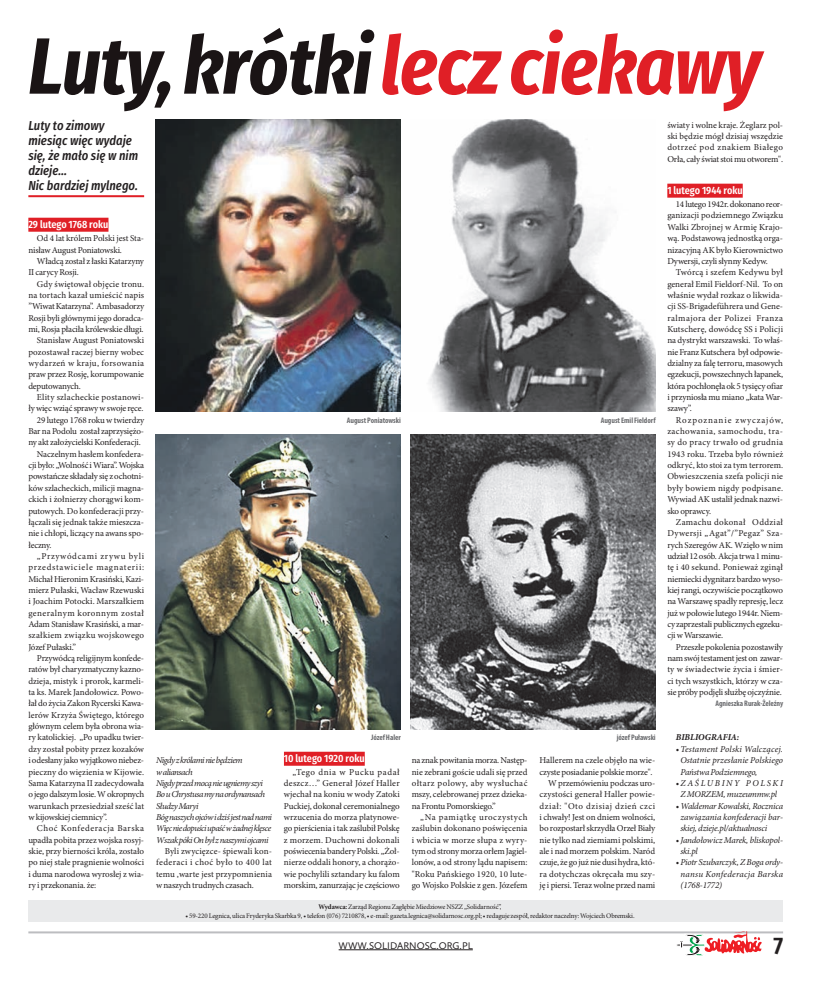
<style>
.page{position:relative;width:820px;height:993px;background:#fff}
.page>*{position:absolute;margin:0;border:0;box-sizing:border-box;transform-origin:0 0}
.Tyt_88{font:italic 700 79.6px "Fira Sans Condensed";letter-spacing:-.01em;color:#1a1415}
.t1{font:600 24px "Fira Sans Condensed";color:#231f20}
.Lid_14{font:italic 500 13px/15px "Fira Sans Condensed";color:#231f20}
.Normal_Srodtytul{font:600 10.5px "Fira Sans Condensed";color:#fff}
.t2{font:10px "Calluna Sans";color:#231f20}
.t3{font:9px/11.3px "Minion Pro";letter-spacing:-.015em;color:#231f20;text-align:justify}
.t4{font:italic 9px/11.3px "Minion Pro";letter-spacing:-.035em;color:#231f20;text-align:justify}
.t5{font:italic 9px/11.3px "Minion Pro";letter-spacing:-.055em;color:#231f20}
.t6{font:9px/11.3px "Minion Pro";letter-spacing:.01em;color:#231f20;text-align:right}
.t7{font:italic 9px/11.3px "Minion Pro";letter-spacing:.065em;color:#231f20;text-align:center}
.t8{font:italic 700 9px "Minion Pro";letter-spacing:-.01em;color:#231f20}
.Normal_Podpis{font:700 condensed 8px "Myriad Pro";letter-spacing:-.005em;color:#6c6d70}
.t9{font:7px "Minion Pro";letter-spacing:-.02em;color:#231f20}
.s1{color:#e01f26}
.s2{font-weight:700}
</style>
<div class="page">
<hr style="left:28px;top:931px;width:754px;height:2px;background:#bcbdc0">
<hr style="left:338px;top:949px;width:134px;height:1px;background:#231f20">
<svg style="left:676px;top:931px;width:85px;height:24px"></svg>
<div style="left:28px;top:899px;width:754px;height:22px;background:#e9eaeb"></div>
<hr style="left:28px;top:195px;width:116px;height:2px;background:#e01f26">
<div style="left:28px;top:218px;width:80px;height:14px;background:#e01f26"></div>
<div style="left:284px;top:751px;width:80px;height:14px;background:#e01f26"></div>
<div style="left:667px;top:183px;width:75px;height:14px;background:#e01f26"></div>
<img style="left:156px;top:119px;width:244px;height:292px">
<img style="left:156px;top:434px;width:244px;height:295px">
<img style="left:429px;top:119px;width:226px;height:292px">
<img style="left:410px;top:434px;width:245px;height:295px">
<p class="Tyt_88" style="left:28px;top:10px;width:733px">Luty, krótki <span class="s1">lecz ciekawy</span></p>
<p class="Lid_14" style="left:28px;top:118px;width:111px">Luty to zimowy miesiąc więc wydaje się, że mało się w nim dzieje…<br>Nic bardziej mylnego.</p>
<p class="Normal_Srodtytul" style="left:28px;top:214px;width:82px">29 lutego 1768 roku</p>
<p class="t3" style="left:28px;top:232px;width:117px;text-indent:9px">Od 4 lat królem Polski jest Sta&shy;nisław August Poniatowski.</p>
<p class="t3" style="left:28px;top:255px;width:117px;text-indent:9px">Władcą został z łaski Katarzyny<br>II carycy Rosji.</p>
<p class="t3" style="left:28px;top:278px;width:117px;text-indent:9px">Gdy świętował objęcie tronu. na tortach kazał umieścić napis ”Wiwat Katarzyna”. Ambasadorzy Rosji byli głównymi jego doradca&shy;mi, Rosja płaciła królewskie długi.</p>
<p class="t3" style="left:28px;top:335px;width:117px;text-indent:9px">Stanisław August Poniatowski pozostawał raczej bierny wobec wydarzeń w kraju, forsowania praw przez Rosję, korumpowanie deputowanych.</p>
<p class="t6" style="left:28px;top:391px;width:117px">Elity szlacheckie postanowi&shy;ły więc wziąć sprawy w swoje ręce.</p>
<p class="t3" style="left:28px;top:414px;width:117px;text-indent:9px">29 lutego 1768 roku w twierdzy Bar na Podolu został zaprzysiężo&shy;ny akt założycielski Konfederacji.</p>
<p class="t3" style="left:28px;top:448px;width:117px;text-indent:9px">Naczelnym hasłem konfedera&shy;cji było: „Wolność i Wiara”. Wojska powstańcze składały się z ochotni&shy;ków szlacheckich, milicji magna&shy;ckich i żołnierzy chorągwi kom&shy;putowych. Do konfederacji przy&shy;łączali się jednak także mieszcza&shy;nie i chłopi, liczący na awans spo&shy;łeczny.</p>
<p class="t3" style="left:28px;top:550px;width:117px;text-indent:9px">„Przywódcami zrywu byli przedstawiciele magnaterii:<br>Michał Hieronim Krasiński, Kazi&shy;mierz Pułaski, Wacław Rzewuski i Joachim Potocki. Marszałkiem generalnym koronnym został Adam Stanisław Krasiński, a mar&shy;szałkiem związku wojskowego Józef Pułaski.”</p>
<p class="t3" style="left:28px;top:652px;width:117px;text-indent:9px">Przywódcą religijnym konfede&shy;ratów był charyzmatyczny kazno&shy;dzieja, mistyk i prorok, karmeli&shy;ta ks. Marek Jandołowicz. Powo&shy;łał do życia Zakon Rycerski Kawa&shy;lerów Krzyża Świętego, którego głównym celem była obrona wia&shy;ry katolickiej. „Po upadku twier&shy;dzy został pobity przez kozaków i odesłany jako wyjątkowo niebez&shy;pieczny do więzienia w Kijowie.<br>Sama Katarzyna II zadecydowała o jego dalszym losie. W okropnych warunkach przesiedział sześć lat w kijowskiej ciemnicy”.</p>
<p class="t3" style="left:28px;top:822px;width:117px;text-indent:9px">Choć Konfederacja Barska upadła pobita przez wojska rosyj&shy;skie, przy bierności króla, zostało po niej stałe pragnienie wolności i duma narodowa wyrosłej z wia&shy;ry i przekonania. że:</p>
<p class="Normal_Podpis" style="left:347px;top:415px;width:55px">August Poniatowski</p>
<p class="Normal_Podpis" style="left:600px;top:415px;width:56px">August Emil Fieldorf</p>
<p class="t5" style="left:156px;top:754px;width:88px">Nigdy z królami nie będziem w aliansach</p>
<p class="t5" style="left:156px;top:777px;width:108px">Nigdy przed mocą nie ugniemy szyi</p>
<p class="t5" style="left:156px;top:788px;width:110px">Bo u Chrystusa my na ordynansach</p>
<p class="t4" style="left:156px;top:799px;width:44px">Słudzy Maryi</p>
<p class="t5" style="left:156px;top:811px;width:117px">Bóg naszych ojców i dziś jest nad nami</p>
<p class="t4" style="left:156px;top:822px;width:116px">Więc nie dopuści upaść w żadnej klęsce</p>
<p class="t5" style="left:156px;top:833px;width:114px">Wszak póki On był z naszymi ojcami</p>
<p class="t3" style="left:156px;top:845px;width:117px;text-indent:9px">Byli zwycięzce- śpiewali kon&shy;federaci i choć było to 400 lat temu ,warte jest przypomnienia w naszych trudnych czasach.</p>
<p class="Normal_Podpis" style="left:371px;top:732px;width:31px">Józef Haler</p>
<p class="Normal_Podpis" style="left:616px;top:732px;width:40px">józef Puławski</p>
<p class="Normal_Srodtytul" style="left:284px;top:748px;width:82px">10 lutego 1920 roku</p>
<p class="t3" style="left:284px;top:765px;width:117px;text-indent:9px">„Tego dnia w Pucku padał deszcz…” Generał Józef Haller wjechał na koniu w wody Zatoki Puckiej, dokonał ceremonialnego wrzucenia do morza platynowe&shy;go pierścienia i tak zaślubił Polskę z morzem. Duchowni dokonali poświecenia bandery Polski. „Żoł&shy;nierze oddali honory, a chorążo&shy;wie pochylili sztandary ku falom morskim, zanurzając je częściowo</p>
<p class="t3" style="left:411px;top:754px;width:117px">na znak powitania morza. Następ&shy;nie zebrani goście udali się przed ołtarz polowy, aby wysłuchać mszy, celebrowanej przez dzieka&shy;na Frontu Pomorskiego.”</p>
<p class="t3" style="left:411px;top:811px;width:117px;text-indent:9px">„Na pamiątkę uroczystych zaślubin dokonano poświęcenia i wbicia w morze słupa z wyry&shy;tym od strony morza orłem Jagiel&shy;lonów, a od strony lądu napisem: "Roku Pańskiego 1920, 10 lute&shy;go Wojsko Polskie z gen. Józefem</p>
<p class="t3" style="left:539px;top:754px;width:117px">Hallerem na czele objęło na wie&shy;czyste posiadanie polskie morze".</p>
<p class="t3" style="left:539px;top:777px;width:117px;text-indent:9px">W przemówieniu podczas uro&shy;czystości generał Haller powie&shy;dział: "Oto dzisiaj dzień czci i chwały! Jest on dniem wolności, bo rozpostarł skrzydła Orzeł Biały nie tylko nad ziemiami polskimi, ale i nad morzem polskim. Naród czuje, że go już nie dusi hydra, któ&shy;ra dotychczas okręcała mu szy&shy;ję i piersi. Teraz wolne przed nami</p>
<p class="t9" style="left:318px;top:901px;width:184px"><span class="s2">Wydawca:</span> Zarząd Regionu Zagłębie Miedziowe NSZZ „Solidarność”,</p>
<p class="t9" style="left:185px;top:910px;width:450px">• 59-220 Legnica, ulica Fryderyka Skarbka 9, • telefon (076) 7210878, • e-mail: gazeta.legnica@solidarnosc.org.pl; • redaguje zespół, redaktor naczelny: Wojciech Obremski.</p>
<p class="t3" style="left:667px;top:119px;width:117px">światy i wolne kraje. Żeglarz pol&shy;ski będzie mógł dzisiaj wszędzie dotrzeć pod znakiem Białego Orła, cały świat stoi mu otworem".</p>
<p class="Normal_Srodtytul" style="left:667px;top:180px;width:77px">1 lutego 1944 roku</p>
<p class="t3" style="left:667px;top:198px;width:117px;text-indent:9px">14 lutego 1942r. dokonano reor&shy;ganizacji podziemnego Związku Walki Zbrojnej w Armię Krajo&shy;wą. Podstawową jednostką orga&shy;nizacyjną AK było Kierownictwo Dywersji, czyli słynny Kedyw.</p>
<p class="t3" style="left:667px;top:266px;width:117px;text-indent:9px">Twórcą i szefem Kedywu był generał Emil Fieldorf-Nil. To on właśnie wydał rozkaz o likwida&shy;cji SS-Brigadeführera und Gene&shy;ralmajora der Polizei Franza Kutscherę, dowódcę SS i Policji na dystrykt warszawski. To właś&shy;nie Franz Kutschera był odpowie&shy;dzialny za falę terroru, masowych egzekucji, powszechnych łapanek, która pochłonęła ok 5 tysięcy ofiar i przyniosła mu miano „kata War&shy;szawy”.</p>
<p class="t3" style="left:667px;top:414px;width:117px;text-indent:9px">Rozpoznanie zwyczajów, zachowania, samochodu, tra&shy;sy do pracy trwało od grudnia 1943 roku. Trzeba było również odkryć, kto stoi za tym terrorem.<br>Obwieszczenia szefa policji nie były bowiem nigdy podpisane.<br>Wywiad AK ustalił jednak nazwi&shy;sko oprawcy.</p>
<p class="t3" style="left:667px;top:516px;width:117px;text-indent:9px">Zamachu dokonał Oddział Dywersji „Agat”/”Pegaz” Sza&shy;rych Szeregów AK. Wzięło w nim udział 12 osób. Akcja trwa 1 minu&shy;tę i 40 sekund. Ponieważ zginął niemiecki dygnitarz bardzo wyso&shy;kiej rangi, oczywiście początkowo na Warszawę spadły represję, lecz już w połowie lutego 1944r. Niem&shy;cy zaprzestali publicznych egzeku&shy;cji w Warszawie.</p>
<p class="t3" style="left:667px;top:641px;width:117px;text-indent:9px">Przeszłe pokolenia pozostawiły nam swój testament jest on zawar&shy;ty w świadectwie życia i śmier&shy;ci tych wszystkich, którzy w cza&shy;sie próby podjęli służbę ojczyźnie.</p>
<p class="Normal_Podpis" style="left:715px;top:698px;width:69px">Agnieszka Rurak-Żeleźny</p>
<p class="t8" style="left:675px;top:731px;width:65px">BIBLIOGRAFIA:</p>
<p class="t4" style="left:680px;top:743px;width:104px;text-indent:-5px">• Testament Polski Walczącej.<br>Ostatnie przesłanie Polskiego Państwa Podziemnego,</p>
<p class="t7" style="left:675px;top:777px;width:109px">• ZAŚLUBINY POLSKI<br>Z MORZEM, muzeummw.pl</p>
<p class="t4" style="left:680px;top:799px;width:104px;text-indent:-5px">• Waldemar Kowalski, Rocznica zawiązania konfederacji bar&shy;skiej, dzieje.pl/aktualnosci</p>
<p class="t4" style="left:680px;top:833px;width:104px;text-indent:-5px">• Jandołowicz Marek, bliskopol&shy;ski.pl</p>
<p class="t4" style="left:680px;top:856px;width:104px;text-indent:-5px">• Piotr Szubarczyk, Z Boga ordy&shy;nansu Konfederacja Barska (1768-1772)</p>
<p class="t2" style="left:338px;top:939px;width:136px">WWW.SOLIDARNOSC.ORG.PL</p>
<h2 class="t1" style="left:773px;top:923px;width:11px">7</h2>
</div>
